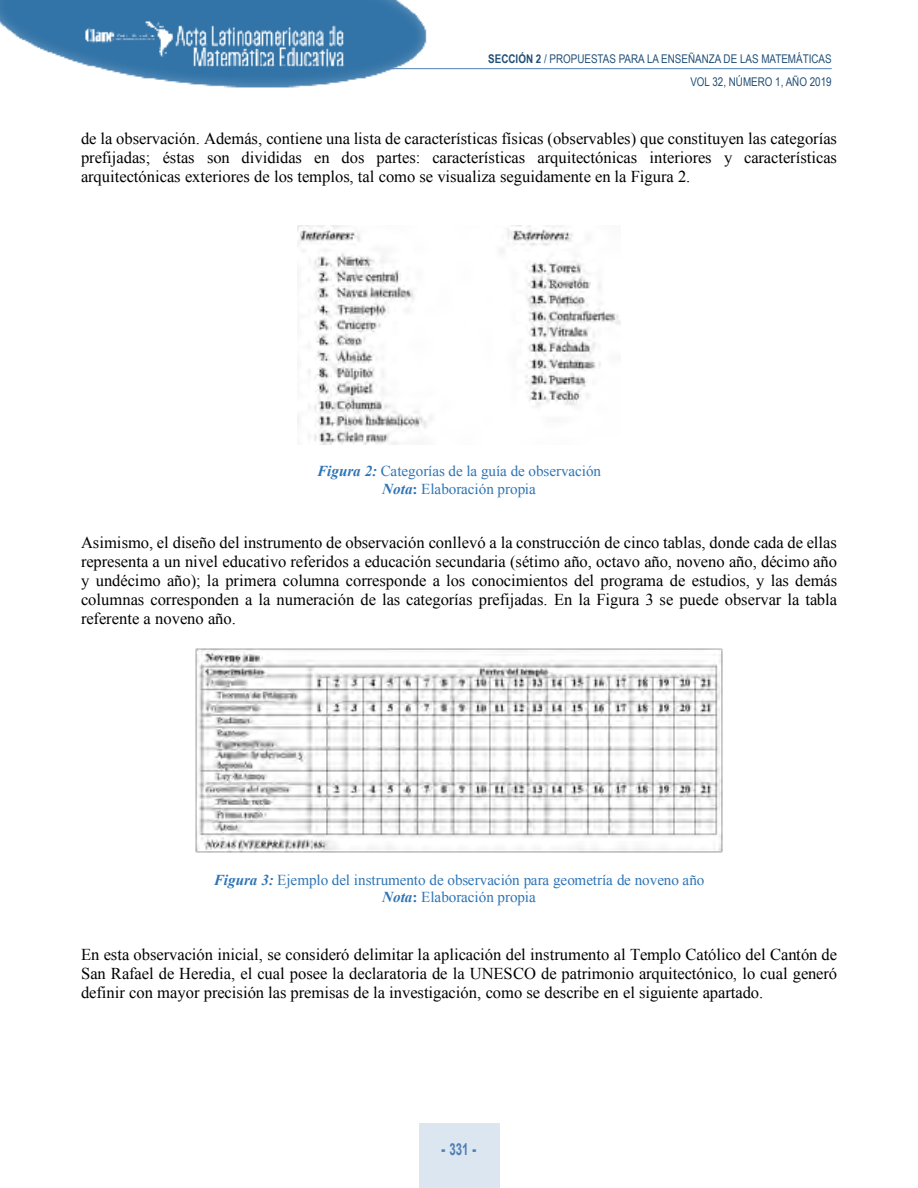
<style>
.page{position:relative;width:918px;height:1188px;background:#fff}
.page>*{position:absolute;margin:0;border:0;box-sizing:border-box;transform-origin:0 0}
.t1{font:16.5px/18.9px "Times New Roman";color:#000;text-align:justify}
.t2{font:700 16.5px "Arial";color:#4f80b4;scale:.7 1}
.t3{font:15.15px/17.2px "Times New Roman";color:#2e74b5;text-align:center}
.t4{font:12px/23px "Arial Narrow";color:#214f77;text-align:right}
.s1{font-weight:700}
.s2{font-weight:700;font-style:italic}
.s3{font-weight:900}
</style>
<div class="page">
<img style="left:0;top:0;width:435px;height:88px">
<hr style="left:389px;top:68px;width:443px;height:1px;background:#4f80b4">
<div style="left:419px;top:1123px;width:80px;height:65px;background:#dce6f0"></div>
<img style="left:297px;top:226px;width:324px;height:219px">
<img style="left:196px;top:648px;width:526px;height:205px">
<p class="t4" style="left:488px;top:47px;width:345px"><span class="s1">SECCIÓN 2</span> / PROPUESTAS PARA LA ENSEÑANZA DE LAS MATEMÁTICAS<br>VOL 32, NÚMERO 1, AÑO 2019</p>
<p class="t1" style="left:81px;top:129px;width:758px">de la observación. Además, contiene una lista de características físicas (observables) que constituyen las categorías prefijadas; éstas son divididas en dos partes: características arquitectónicas interiores y características arquitectónicas exteriores de los templos, tal como se visualiza seguidamente en la Figura 2.</p>
<p class="t3" style="left:317px;top:463px;width:286px"><span class="s2">Figura 2:</span> Categorías de la guía de observación<br><span class="s2">Nota</span><span class="s1">:</span> Elaboración propia</p>
<p class="t1" style="left:81px;top:533px;width:758px">Asimismo, el diseño del instrumento de observación conllevó a la construcción de cinco tablas, donde cada de ellas representa a un nivel educativo referidos a educación secundaria (sétimo año, octavo año, noveno año, décimo año y undécimo año); la primera columna corresponde a los conocimientos del programa de estudios, y las demás columnas corresponden a la numeración de las categorías prefijadas. En la Figura 3 se puede observar la tabla referente a noveno año.</p>
<p class="t3" style="left:214px;top:871px;width:492px"><span class="s2">Figura 3:</span> Ejemplo del instrumento de observación para geometría de noveno año<br><span class="s2">Nota</span><span class="s1">:</span> Elaboración propia</p>
<p class="t1" style="left:81px;top:945px;width:758px">En esta observación inicial, se consideró delimitar la aplicación del instrumento al Templo Católico del Cantón de San Rafael de Heredia, el cual posee la declaratoria de la UNESCO de patrimonio arquitectónico, lo cual generó definir con mayor precisión las premisas de la investigación, como se describe en el siguiente apartado.</p>
<p class="t2" style="left:442px;top:1140px;width:51px"><span class="s3">-</span> 331 <span class="s3">-</span></p>
</div>
